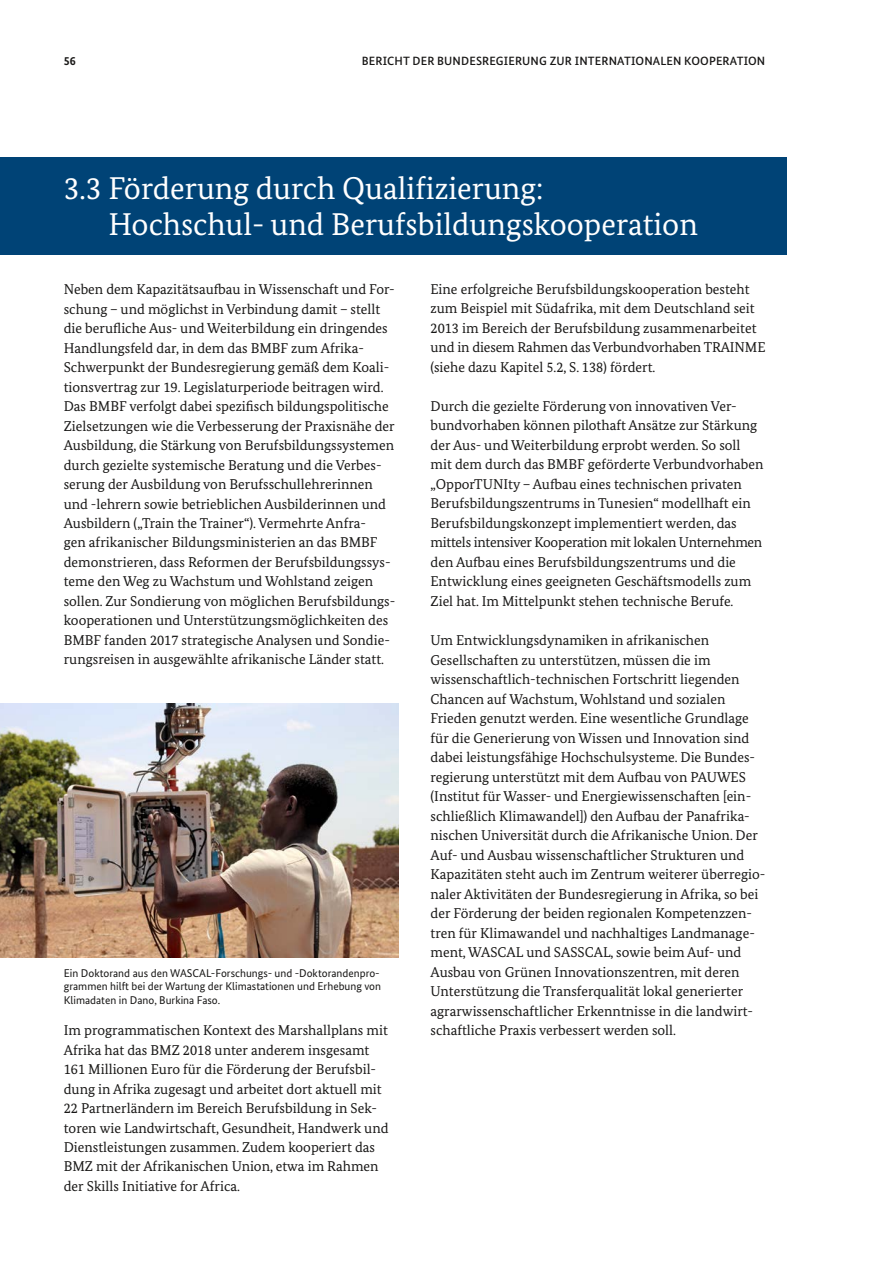
<style>
.page{position:relative;width:893px;height:1263px;background:#fff}
.page>*{position:absolute;margin:0;border:0;box-sizing:border-box;transform-origin:0 0}
.t1{font:31.5px/36px "Bundes Serif";color:#fff}
.t2{font:14.25px/19.5px "Bundes Serif";color:#181716}
.t3{font:500 12px "Bundes Sans";letter-spacing:.01em;color:#181716}
.t4{font:700 12px "Bundes Sans";color:#181716}
.t5{font:11.25px/13.5px "Bundes Sans";color:#181716;text-align:justify}
</style>
<div class="page">
<img style="left:0;top:703px;width:399px;height:254px">
<div style="left:0;top:157px;width:787px;height:98px;background:#004376"></div>
<p class="t4" style="left:64px;top:53px;width:13px">56</p>
<p class="t3" style="left:362px;top:53px;width:405px">BERICHT DER BUNDESREGIERUNG ZUR INTERNATIONALEN KOOPERATION</p>
<h2 class="t1" style="left:108px;top:170px;width:591px;text-indent:-45px">3.3 Förderung durch Qualifizierung:<br>Hochschul- und Berufsbildungskooperation</h2>
<p class="t2" style="left:64px;top:279px;width:333px">Neben dem Kapazitätsaufbau in Wissenschaft und For&shy;schung – und möglichst in Verbindung damit – stellt die berufliche Aus- und Weiterbildung ein dringendes Handlungsfeld dar, in dem das BMBF zum Afrika-Schwerpunkt der Bundesregierung gemäß dem Koali&shy;tionsvertrag zur 19. Legislaturperiode beitragen wird.<br>Das BMBF verfolgt dabei spezifisch bildungspolitische Zielsetzungen wie die Verbesserung der Praxisnähe der Ausbildung, die Stärkung von Berufsbildungssystemen durch gezielte systemische Beratung und die Verbes&shy;serung der Ausbildung von Berufsschullehrerinnen und -lehrern sowie betrieblichen Ausbilderinnen und Ausbildern („Train the Trainer“). Vermehrte Anfra-<br>gen afrikanischer Bildungsministerien an das BMBF demonstrieren, dass Reformen der Berufsbildungssys&shy;teme den Weg zu Wachstum und Wohlstand zeigen sollen. Zur Sondierung von möglichen Berufsbildungs&shy;kooperationen und Unterstützungsmöglichkeiten des BMBF fanden 2017 strategische Analysen und Sondie&shy;rungsreisen in ausgewählte afrikanische Länder statt.</p>
<p class="t5" style="left:64px;top:966px;width:319px">Ein Doktorand aus den WASCAL-Forschungs- und -Doktorandenpro&shy;grammen hilft bei der Wartung der Klimastationen und Erhebung von Klimadaten in Dano, Burkina Faso.</p>
<p class="t2" style="left:64px;top:1020px;width:326px">Im programmatischen Kontext des Marshallplans mit Afrika hat das BMZ 2018 unter anderem insgesamt 161 Millionen Euro für die Förderung der Berufsbil&shy;dung in Afrika zugesagt und arbeitet dort aktuell mit 22 Partnerländern im Bereich Berufsbildung in Sek&shy;toren wie Landwirtschaft, Gesundheit, Handwerk und Dienstleistungen zusammen. Zudem kooperiert das BMZ mit der Afrikanischen Union, etwa im Rahmen der Skills Initiative for Africa.</p>
<p class="t2" style="left:431px;top:279px;width:336px">Eine erfolgreiche Berufsbildungskooperation besteht zum Beispiel mit Südafrika, mit dem Deutschland seit 2013 im Bereich der Berufsbildung zusammenarbeitet und in diesem Rahmen das Verbundvorhaben TRAINME (siehe dazu Kapitel 5.2, S. 138) fördert.</p>
<p class="t2" style="left:431px;top:396px;width:334px">Durch die gezielte Förderung von innovativen Ver&shy;bundvorhaben können pilothaft Ansätze zur Stärkung der Aus- und Weiterbildung erprobt werden. So soll mit dem durch das BMBF geförderte Verbundvorhaben „OpporTUNIty – Aufbau eines technischen privaten Berufsbildungszentrums in Tunesien“ modellhaft ein Berufsbildungskonzept implementiert werden, das mittels intensiver Kooperation mit lokalen Unternehmen den Aufbau eines Berufsbildungszentrums und die Entwicklung eines geeigneten Geschäftsmodells zum Ziel hat. Im Mittelpunkt stehen technische Berufe.</p>
<p class="t2" style="left:431px;top:630px;width:336px">Um Entwicklungsdynamiken in afrikanischen Gesellschaften zu unterstützen, müssen die im wissenschaftlich-technischen Fortschritt liegenden Chancen auf Wachstum, Wohlstand und sozialen Frieden genutzt werden. Eine wesentliche Grundlage für die Generierung von Wissen und Innovation sind dabei leistungsfähige Hochschulsysteme. Die Bundes&shy;regierung unterstützt mit dem Aufbau von PAUWES (Institut für Wasser- und Energiewissenschaften [ein&shy;schließlich Klimawandel]) den Aufbau der Panafrika&shy;nischen Universität durch die Afrikanische Union. Der Auf- und Ausbau wissenschaftlicher Strukturen und Kapazitäten steht auch im Zentrum weiterer überregio&shy;naler Aktivitäten der Bundesregierung in Afrika, so bei der Förderung der beiden regionalen Kompetenzzen&shy;tren für Klimawandel und nachhaltiges Landmanage&shy;ment, WASCAL und SASSCAL, sowie beim Auf- und Ausbau von Grünen Innovationszentren, mit deren Unterstützung die Transferqualität lokal generierter agrarwissenschaftlicher Erkenntnisse in die landwirt&shy;schaftliche Praxis verbessert werden soll.</p>
</div>
